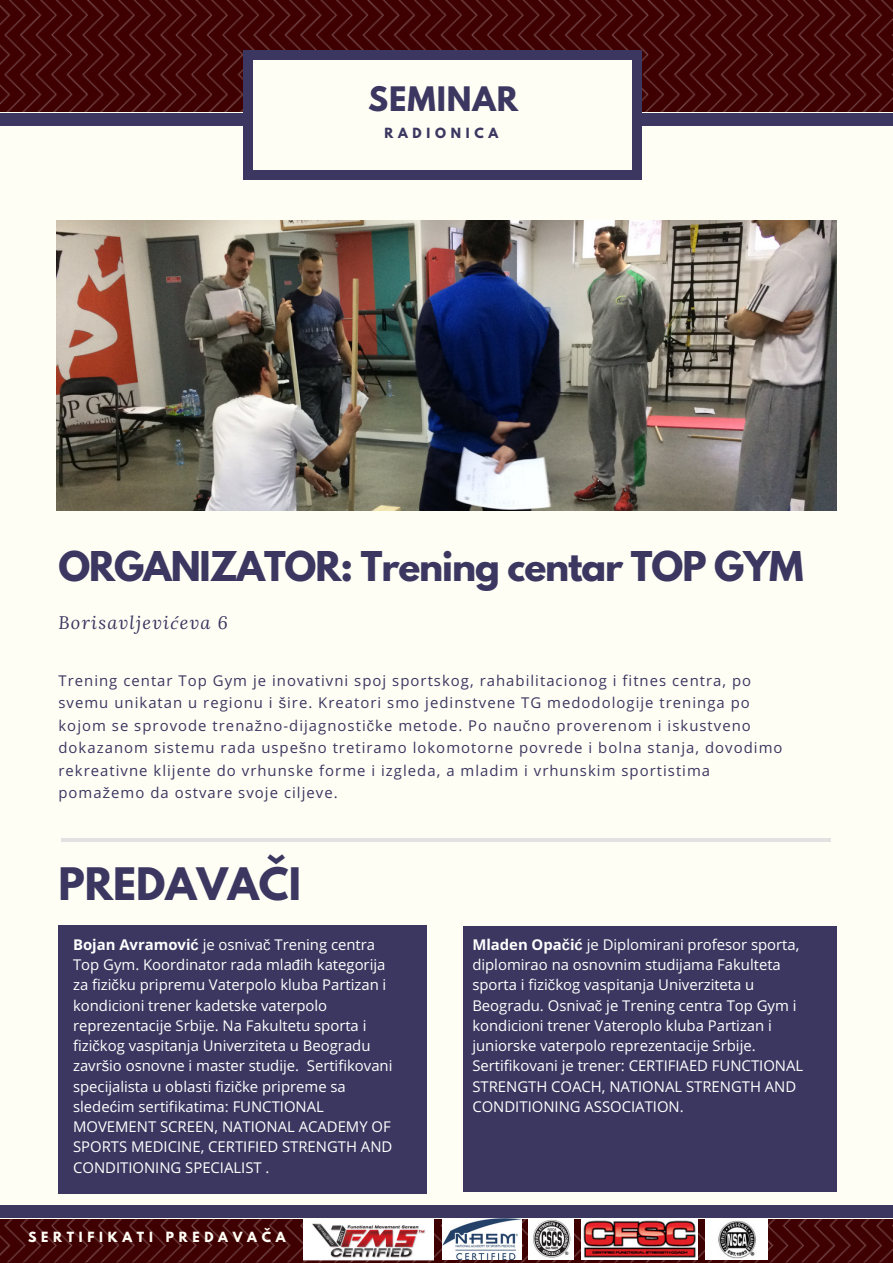
<style>
.page{position:relative;width:893px;height:1263px;background:#fff}
.page>*{position:absolute;margin:0;border:0;box-sizing:border-box;transform-origin:0 0}
.t1{font:700 39.6px "League Spartan";color:#3b3760}
.t2{font:700 36.3px "League Spartan";letter-spacing:-.03em;color:#3b3760}
.t3{font:700 29.85px "League Spartan";letter-spacing:.03em;color:#3b3760}
.t4{font:italic 18.15px "Lora";letter-spacing:.07em;color:#3b3760}
.t5{font:14.85px/20.2px "Open Sans";color:#fff}
.t6{font:14.85px/22.5px "Open Sans";letter-spacing:.07em;color:#3b3760}
.t7{font:700 12.45px "League Spartan";letter-spacing:.38em;color:#fffef5}
.t8{font:700 12.45px "League Spartan";letter-spacing:.38em;color:#3b3760}
.s1{font-family:"Liberation Serif"}
.s2{font-family:"Liberation Sans"}
.s3{font-weight:700}
.s4{font-family:"Liberation Sans";font-weight:700}
</style>
<div class="page">
<img style="left:0;top:0;width:892px;height:1262px">
<div style="left:0;top:112px;width:892px;height:1106px;background:#fffef5"></div>
<div style="left:0;top:1205px;width:892px;height:13px;background:#3b3760"></div>
<div style="left:0;top:113px;width:892px;height:13px;background:#3b3760"></div>
<div style="left:245px;top:57px;width:395px;height:116px;background:#fffef5"></div>
<div style="left:632px;top:170px;width:9px;height:9px;background:#3b3760"></div>
<div style="left:243px;top:59px;width:10px;height:112px;background:#3b3760"></div>
<div style="left:243px;top:170px;width:10px;height:9px;background:#3b3760"></div>
<div style="left:632px;top:59px;width:9px;height:112px;background:#3b3760"></div>
<div style="left:252px;top:170px;width:380px;height:9px;background:#3b3760"></div>
<div style="left:632px;top:50px;width:9px;height:10px;background:#3b3760"></div>
<div style="left:243px;top:50px;width:10px;height:10px;background:#3b3760"></div>
<div style="left:252px;top:50px;width:380px;height:10px;background:#3b3760"></div>
<img style="left:56px;top:220px;width:780px;height:290px">
<hr style="left:62px;top:839px;width:769px;height:3px;background:#3b3760">
<div style="left:58px;top:925px;width:369px;height:269px;background:#3b3760"></div>
<div style="left:463px;top:926px;width:373px;height:265px;background:#3b3760"></div>
<img style="left:303px;top:1218px;width:130px;height:44px">
<img style="left:442px;top:1218px;width:80px;height:41px">
<img style="left:528px;top:1218px;width:45px;height:41px">
<img style="left:581px;top:1218px;width:116px;height:41px">
<img style="left:705px;top:1218px;width:62px;height:41px">
<h3 class="t3" style="left:368px;top:84px;width:151px">SEMINAR</h3>
<p class="t8" style="left:384px;top:127px;width:115px">RADIONICA</p>
<h2 class="t2" style="left:58px;top:548px;width:746px">ORGANIZATOR: Trening centar TOP GYM</h2>
<p class="t4" style="left:58px;top:612px;width:171px">Borisavljevi<span class="s1">ć</span>eva 6</p>
<p class="t6" style="left:58px;top:669px;width:725px">Trening centar Top Gym je inovativni spoj sportskog, rahabilitacionog i fitnes centra, po svemu unikatan u regionu i <span class="s2">š</span>ire. Kreatori smo jedinstvene TG medodologije treninga po kojom se sprovode trena<span class="s2">ž</span>no-dijagnosti<span class="s2">č</span>ke metode. Po nau<span class="s2">č</span>no proverenom i iskustveno dokazanom sistemu rada uspe<span class="s2">š</span>no tretiramo lokomotorne povrede i bolna stanja, dovodimo rekreativne klijente do vrhunske forme i izgleda, a mladim i vrhunskim sportistima poma<span class="s2">ž</span>emo da ostvare svoje ciljeve.</p>
<h1 class="t1" style="left:58px;top:865px;width:244px">PREDAVAČI</h1>
<p class="t5" style="left:73px;top:934px;width:321px"><span class="s3">Bojan Avramovi</span><span class="s4">ć</span> je osniva<span class="s2">č</span> Trening centra Top Gym. Koordinator rada mla<span class="s2">đ</span>ih kategorija za fizi<span class="s2">č</span>ku pripremu Vaterpolo kluba Partizan i kondicioni trener kadetske vaterpolo reprezentacije Srbije. Na Fakultetu sporta i fizi<span class="s2">č</span>kog vaspitanja Univerziteta u Beogradu zavr<span class="s2">š</span>io osnovne i master studije. Sertifikovani specijalista u oblasti fizi<span class="s2">č</span>ke pripreme sa slede<span class="s2">ć</span>im sertifikatima: FUNCTIONAL MOVEMENT SCREEN, NATIONAL ACADEMY OF SPORTS MEDICINE, CERTIFIED STRENGTH AND CONDITIONING SPECIALIST .</p>
<p class="t5" style="left:472px;top:934px;width:332px"><span class="s3">Mladen Opa</span><span class="s4">č</span><span class="s3">i</span><span class="s4">ć</span> je Diplomirani profesor sporta, diplomirao na osnovnim studijama Fakulteta sporta i fizi<span class="s2">č</span>kog vaspitanja Univerziteta u Beogradu. Osniva<span class="s2">č</span> je Trening centra Top Gym i kondicioni trener Vateroplo kluba Partizan i juniorske vaterpolo reprezentacije Srbije.<br>Sertifikovani je trener: CERTIFIAED FUNCTIONAL STRENGTH COACH, NATIONAL STRENGTH AND CONDITIONING ASSOCIATION.</p>
<p class="t7" style="left:28px;top:1231px;width:259px">SERTIFIKATI PREDAVAČA</p>
</div>
